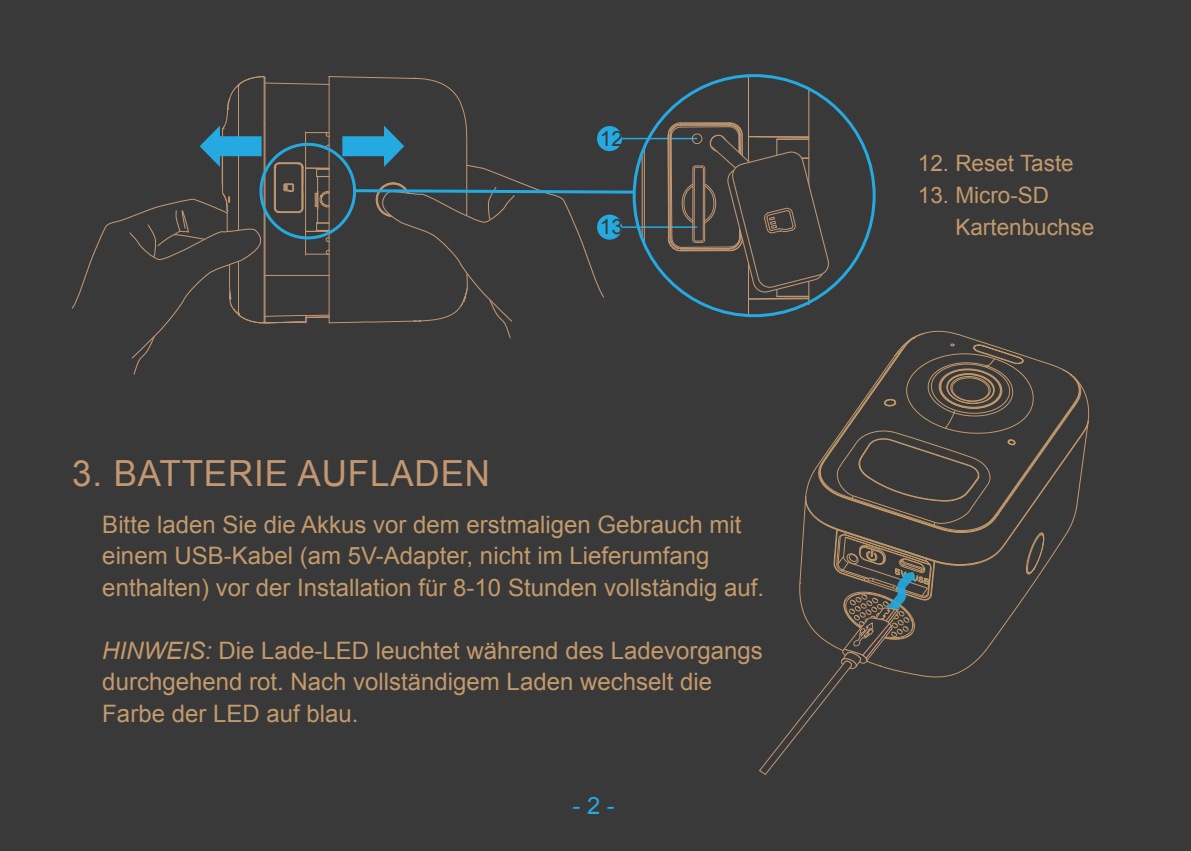
<style>
.page{position:relative;width:1191px;height:851px;background:#fff}
.page>*{position:absolute;margin:0;border:0;box-sizing:border-box;transform-origin:0 0}
.t1{font:36px "Arial";letter-spacing:.025em;color:#c29772}
.t2{font:24px/31.5px "Arial";color:#c39a6b}
.t3{font:23.7px "Arial";color:#24aae1}
.t4{font:22.5px/31.8px "Arial";color:#c39a6b}
.t5{font:21px "Arial";color:#39393a}
.s1{font-style:italic}
</style>
<div class="page">
<div style="left:0;top:0;width:1191px;height:850px;background:#39393a"></div>
<hr style="left:619px;top:138px;width:77px;height:1px;background:#24aae1">
<hr style="left:619px;top:226px;width:77px;height:2px;background:#24aae1">
<svg style="left:72px;top:76px;width:564px;height:299px"></svg>
<hr style="left:682px;top:246px;width:48px;height:2px;background:#c29772">
<hr style="left:681px;top:126px;width:48px;height:2px;background:#c29772">
<hr style="left:681px;top:123px;width:48px;height:1px;background:#c29772">
<hr style="left:667px;top:137px;width:2px;height:101px;background:#c29772">
<hr style="left:670px;top:137px;width:2px;height:100px;background:#c29772">
<div style="left:692px;top:133px;width:10px;height:11px;border:1px solid #c29772;border-radius:50%"></div>
<svg style="left:681px;top:184px;width:11px;height:39px"></svg>
<div style="left:692px;top:165px;width:13px;height:78px;border:1px solid #c29772;border-radius:3px"></div>
<div style="left:693px;top:167px;width:11px;height:74px;border:1px solid #c29772;border-radius:2px"></div>
<hr style="left:641px;top:152px;width:1px;height:86px;background:#c29772">
<hr style="left:644px;top:146px;width:1px;height:99px;background:#c29772">
<hr style="left:748px;top:208px;width:1px;height:107px;background:#c29772">
<hr style="left:748px;top:76px;width:1px;height:132px;background:#c29772">
<hr style="left:808px;top:89px;width:1px;height:215px;background:#c29772">
<hr style="left:748px;top:297px;width:61px;height:2px;background:#c29772">
<hr style="left:680px;top:249px;width:50px;height:1px;background:#c29772">
<hr style="left:680px;top:248px;width:50px;height:1px;background:#c29772">
<hr style="left:680px;top:250px;width:50px;height:1px;background:#c29772">
<hr style="left:680px;top:122px;width:50px;height:1px;background:#c29772">
<hr style="left:680px;top:125px;width:50px;height:1px;background:#c29772">
<hr style="left:680px;top:124px;width:50px;height:1px;background:#c29772">
<hr style="left:669px;top:135px;width:1px;height:103px;background:#c29772">
<svg style="left:667px;top:122px;width:15px;height:16px"></svg>
<svg style="left:667px;top:237px;width:16px;height:14px"></svg>
<svg style="left:703px;top:122px;width:128px;height:175px"></svg>
<svg style="left:759px;top:331px;width:330px;height:444px"></svg>
<p class="t5" style="left:600px;top:125px;width:25px">12</p>
<p class="t5" style="left:600px;top:213px;width:25px">13</p>
<h1 class="t1" style="left:72px;top:450px;width:419px">3. BATTERIE AUFLADEN</h1>
<p class="t2" style="left:102px;top:508px;width:663px">Bitte laden Sie die Akkus vor dem erstmaligen Gebrauch mit einem USB-Kabel (am 5V-Adapter, nicht im Lieferumfang enthalten) vor der Installation für 8-10 Stunden vollständig auf.</p>
<p class="t2" style="left:102px;top:634px;width:662px"><span class="s1">HINWEIS:</span> Die Lade-LED leuchtet während des Ladevorgangs durchgehend rot. Nach vollständigem Laden wechselt die<br>Farbe der LED auf blau.</p>
<p class="t3" style="left:572px;top:790px;width:44px">- 2 -</p>
<p class="t4" style="left:917px;top:148px;width:157px">12. Reset Taste</p>
<p class="t4" style="left:955px;top:179px;width:140px;text-indent:-38px">13. Micro-SD<br>Kartenbuchse</p>
</div>
